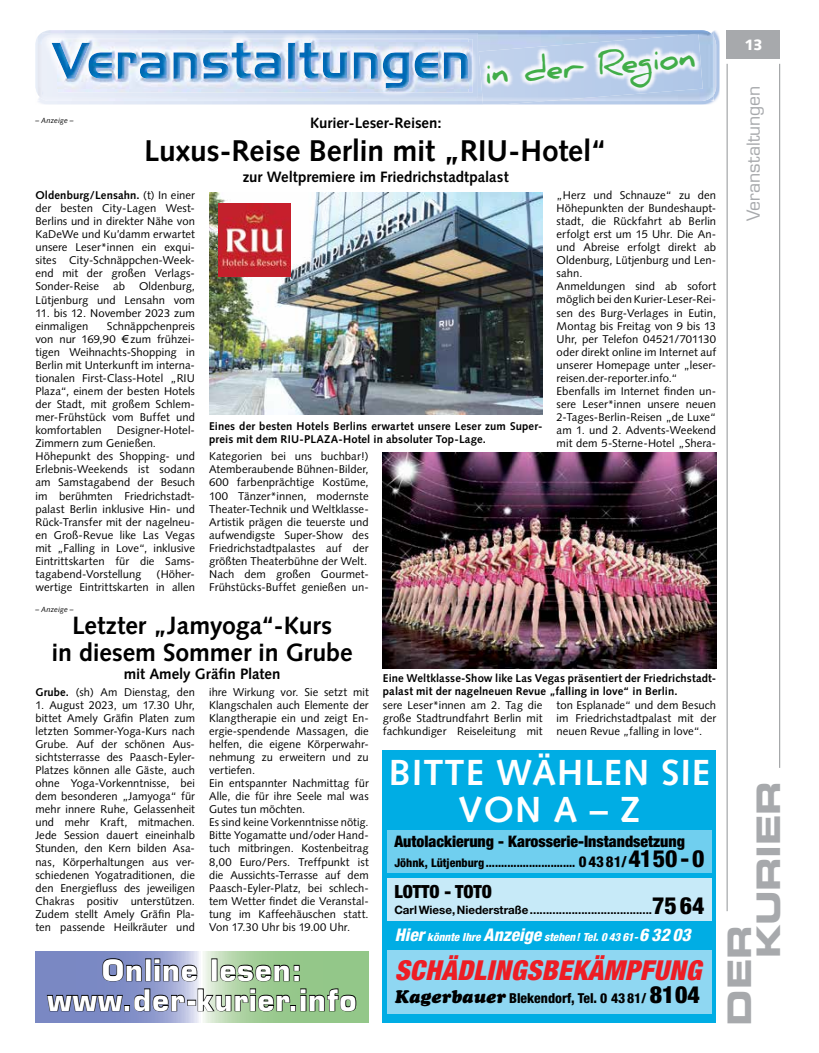
<style>
.page{position:relative;width:819px;height:1053px;background:#fff}
.page>*{position:absolute;margin:0;border:0;box-sizing:border-box;transform-origin:0 0}
.t1{font:700 36.25px/36.2px "Syntax LT Std";letter-spacing:.03em;color:#fff;text-align:center}
.t2{font:32.5px/28.9px "Eurostile LT Std Bold Ex 2";letter-spacing:-.01em;color:#a7a9ac}
.t3{font:700 31.25px "Daniel";color:#41ad49}
.t4{font:700 30px "Syntax LT Std";letter-spacing:-.01em;color:#000}
.t5{font:700 28.75px/30px "Eurostile LT Std";letter-spacing:.04em;color:#fff;text-align:center}
.t6{font:italic 900 condensed 27.5px "Helvetica Neue";letter-spacing:.015em;color:#ed1d24}
.t7{font:700 25px/27.5px "Syntax LT Std";letter-spacing:-.005em;color:#000;text-align:center}
.t8{font:900 condensed 18.12px "Helvetica Neue";color:#000}
.t9{font:17.5px "Eurostile LT Std";letter-spacing:-.005em;color:#a7a9ac}
.t10{font:900 condensed 15.88px "Helvetica Neue";color:#000}
.t11{font:700 15px "Syntax LT Std";letter-spacing:-.005em;color:#000}
.t12{font:900 15px "Syntax LT Std";color:#fff}
.t13{font:800 condensed 13.75px "Helvetica Neue";color:#000}
.t14{font:800 condensed 11.88px "Helvetica Neue";color:#000}
.t15{font:700 11.5px "Helvetica Neue";color:#000}
.t16{font:11.25px/13px "Syntax";letter-spacing:.005em;color:#000;text-align:justify}
.t17{font:700 11.25px/12.5px "Syntax LT Std";letter-spacing:.01em;color:#000}
.t18{font:italic 800 condensed 11.25px "Helvetica Neue";color:#fff}
.t19{font:italic 7.5px "Syntax LT Std";letter-spacing:.015em;color:#000}
.s1{font-weight:700}
.s2{font-size:15px}
.s3{font-size:23.75px}
.s4{font-weight:800;font-stretch:condensed;font-size:23.75px}
.s5{font-size:17.5px}
.s6{font-family:"Cooper Black Std";font-weight:400;font-style:italic;font-stretch:normal;font-size:18.12px}
.s7{font-weight:900;font-size:23.75px}
</style>
<div class="page">
<hr style="left:726px;top:64px;width:1px;height:847px;background:#939598">
<hr style="left:779px;top:64px;width:1px;height:703px;background:#939598">
<div style="left:726px;top:30px;width:54px;height:29px;background:#a7a9ac"></div>
<div style="left:383px;top:749px;width:333px;height:273px;background:#00ade4"></div>
<div style="left:387px;top:878px;width:324px;height:42px;background:#c7eaf8"></div>
<div style="left:387px;top:830px;width:324px;height:42px;background:#70cfef"></div>
<div style="left:387px;top:950px;width:324px;height:64px;background:#8fd7f2"></div>
<img style="left:38px;top:30px;width:681px;height:75px">
<img style="left:714px;top:39px;width:2px;height:54px">
<img style="left:35px;top:42px;width:1px;height:46px">
<img style="left:38px;top:30px;width:675px;height:71px">
<img style="left:42px;top:33px;width:436px;height:65px">
<img style="left:58px;top:39px;width:414px;height:54px">
<img style="left:58px;top:39px;width:410px;height:53px">
<img style="left:58px;top:43px;width:410px;height:45px">
<img style="left:482px;top:102px;width:63px;height:3px">
<img style="left:482px;top:101px;width:64px;height:1px">
<img style="left:479px;top:34px;width:223px;height:67px">
<img style="left:209px;top:192px;width:333px;height:223px">
<img style="left:218px;top:204px;width:73px;height:72px">
<img style="left:383px;top:452px;width:333px;height:216px">
<svg style="left:35px;top:951px;width:334px;height:71px;background:#95b1b0"></svg>
<svg style="left:102px;top:957px;width:40px;height:24px"></svg>
<div style="left:145px;top:958px;width:6px;height:23px;border:1px solid #000"></div>
<svg style="left:153px;top:957px;width:45px;height:24px"></svg>
<div style="left:211px;top:958px;width:6px;height:23px;border:1px solid #000"></div>
<svg style="left:219px;top:964px;width:81px;height:17px"></svg>
<svg style="left:46px;top:993px;width:77px;height:18px"></svg>
<div style="left:124px;top:1004px;width:6px;height:7px;border:1px solid #000"></div>
<svg style="left:133px;top:987px;width:52px;height:24px"></svg>
<div style="left:187px;top:999px;width:9px;height:6px;border:1px solid #000"></div>
<svg style="left:197px;top:987px;width:94px;height:24px;background:#8aa383"></svg>
<div style="left:290px;top:1004px;width:6px;height:7px;border:1px solid #000"></div>
<svg style="left:299px;top:987px;width:58px;height:24px"></svg>
<p class="t19" style="left:35px;top:116px;width:40px">– Anzeige –</p>
<p class="t3" style="left:483px;top:56px;width:213px;rotate:-5deg">in der Region</p>
<p class="t11" style="left:310px;top:114px;width:133px">Kurier-Leser-Reisen:</p>
<p class="t4" style="left:144px;top:133px;width:464px">Luxus-Reise Berlin mit „RIU-Hotel“</p>
<p class="t11" style="left:243px;top:168px;width:267px">zur Weltpremiere im Friedrichstadtpalast</p>
<p class="t16" style="left:35px;top:188px;width:161px"><span class="s1">Oldenburg/Lensahn.</span> (t) In einer der besten City-Lagen West-Berlins und in direkter Nähe von KaDeWe und Ku’damm erwartet unsere Leser*innen ein exqui&shy;sites City-Schnäppchen-Week&shy;end mit der großen Verlags-Sonder-Reise ab Oldenburg, Lütjenburg und Lensahn vom</p>
<p class="t16" style="left:35px;top:306px;width:161px">11. bis 12. November 2023 zum einmaligen</p>
<p class="t16" style="left:35px;top:319px;width:161px;text-indent:71px">Schnäppchenpreis von nur 169,90 € zum frühzei&shy;tigen Weihnachts-Shopping in Berlin mit Unterkunft im interna&shy;tionalen First-Class-Hotel „RIU Plaza“, einem der besten Hotels der Stadt, mit großem Schlem&shy;mer-Frühstück vom Buffet und komfortablen</p>
<p class="t16" style="left:35px;top:424px;width:161px;text-align:left;text-indent:81px">Designer-Hotel-<br>Zimmern zum Genießen.<br>Höhepunkt des Shopping- und<br>Erlebnis-Weekends ist sodann am Samstagabend der Besuch im berühmten Friedrichstadt&shy;palast Berlin inklusive Hin- und<br>Rück-Transfer mit der nagelneu&shy;en Groß-Revue like Las Vegas mit „Falling in Love“, inklusive<br>Eintrittskarten für die Sams&shy;tagabend-Vorstellung</p>
<p class="t16" style="left:35px;top:567px;width:161px;text-align:right">(Höher-<br>wertige Eintrittskarten in allen</p>
<p class="t19" style="left:35px;top:605px;width:40px">– Anzeige –</p>
<p class="t17" style="left:209px;top:420px;width:335px">Eines der besten Hotels Berlins erwartet unsere Leser zum Super&shy;preis mit dem RIU-PLAZA-Hotel in absoluter Top-Lage.</p>
<p class="t16" style="left:209px;top:450px;width:161px;text-align:left">Kategorien bei uns buchbar!)<br>Atemberaubende Bühnen-Bilder,<br>600 farbenprächtige Kostüme,<br>100 Tänzer*innen, modernste<br>Theater-Technik und Weltklasse-<br>Artistik prägen die teuerste und aufwendigste Super-Show des<br>Friedrichstadtpalastes auf der größten Theaterbühne der Welt.<br>Nach dem großen Gourmet-<br>Frühstücks-Buffet genießen un-</p>
<p class="t16" style="left:556px;top:188px;width:161px;text-align:left">„Herz und Schnauze“ zu den<br>Höhepunkten der Bundeshaupt&shy;stadt, die Rückfahrt ab Berlin erfolgt erst um 15 Uhr. Die An&shy;und Abreise erfolgt direkt ab<br>Oldenburg, Lütjenburg und Len&shy;sahn.<br>Anmeldungen sind ab sofort möglich bei den Kurier-Leser-Rei&shy;sen des Burg-Verlages in Eutin,<br>Montag bis Freitag von 9 bis 13<br>Uhr, per Telefon 04521/701130 oder direkt online im Internet auf unserer Homepage unter „leser&shy;reisen.der-reporter.info.“<br>Ebenfalls im Internet finden un&shy;sere Leser*innen unsere neuen<br>2-Tages-Berlin-Reisen „de Luxe“ am 1. und 2. Advents-Weekend mit dem 5-Sterne-Hotel „Shera-</p>
<p class="t7" style="left:52px;top:611px;width:302px">Letzter „Jamyoga“-Kurs<br>in diesem Sommer in Grube</p>
<p class="t11" style="left:124px;top:665px;width:158px">mit Amely Gräfin Platen</p>
<p class="t16" style="left:35px;top:685px;width:161px"><span class="s1">Grube.</span> (sh) Am Dienstag, den</p>
<p class="t16" style="left:35px;top:698px;width:161px">1. August 2023, um 17.30 Uhr, bittet Amely Gräfin Platen zum letzten Sommer-Yoga-Kurs nach Grube. Auf der schönen Aus&shy;sichtsterrasse des Paasch-Eyler-Platzes können alle Gäste, auch ohne Yoga-Vorkenntnisse, bei dem besonderen „Jamyoga“ für mehr innere Ruhe, Gelassenheit und mehr Kraft, mitmachen.<br>Jede Session dauert eineinhalb Stunden, den Kern bilden Asa&shy;nas, Körperhaltungen aus ver&shy;schiedenen Yogatraditionen, die den Energiefluss des jeweiligen Chakras positiv unterstützen.<br>Zudem stellt Amely Gräfin Pla&shy;ten passende Heilkräuter und</p>
<p class="t16" style="left:209px;top:685px;width:161px;text-align:left">ihre Wirkung vor. Sie setzt mit<br>Klangschalen auch Elemente der<br>Klangtherapie ein und zeigt En&shy;ergie-spendende Massagen, die helfen, die eigene Körperwahr&shy;nehmung zu erweitern und zu vertiefen.<br>Ein entspannter Nachmittag für<br>Alle, die für ihre Seele mal was<br>Gutes tun möchten.<br>Es sind keine Vorkenntnisse nötig.<br>Bitte Yogamatte und/oder Hand&shy;tuch mitbringen. Kostenbeitrag<br>8,00 Euro/Pers. Treffpunkt ist die Aussichts-Terrasse auf dem<br>Paasch-Eyler-Platz, bei schlech&shy;tem Wetter findet die Veranstal&shy;tung im Kaffeehäuschen statt.<br>Von 17.30 Uhr bis 19.00 Uhr.</p>
<p class="t5" style="left:47px;top:954px;width:310px">Online lesen: www.der-kurier.info</p>
<p class="t17" style="left:383px;top:672px;width:335px">Eine Weltklasse-Show like Las Vegas präsentiert der Friedrichstadt&shy;palast mit der nagelneuen Revue „falling in love“ in Berlin.</p>
<p class="t16" style="left:383px;top:698px;width:161px">sere Leser*innen am 2. Tag die große Stadtrundfahrt Berlin mit fachkundiger Reiseleitung mit</p>
<p class="t16" style="left:556px;top:698px;width:161px">ton Esplanade“ und dem Besuch im Friedrichstadtpalast mit der neuen Revue „falling in love“.</p>
<p class="t1" style="left:389px;top:754px;width:322px">BITTE WÄHLEN SIE<br>VON A – Z</p>
<p class="t10" style="left:394px;top:831px;width:292px">Autolackierung - Karosserie-Instandsetzung</p>
<p class="t14" style="left:394px;top:855px;width:312px">Jöhnk, Lütjenburg ............................. <span class="s2">0 43 81/</span> <span class="s3">41 50 - 0</span></p>
<p class="t8" style="left:394px;top:880px;width:99px">LOTTO - TOTO</p>
<p class="t15" style="left:394px;top:902px;width:312px">Carl Wiese, Niederstraße ......................................<span class="s4">75 64</span></p>
<p class="t18" style="left:395px;top:929px;width:297px"><span class="s5">Hier</span> könnte Ihre <span class="s5">Anzeige</span> stehen! Tel. 0 43 61-<span class="s5">6 32 03</span></p>
<p class="t6" style="left:395px;top:953px;width:308px">SCHÄDLINGSBEKÄMPFUNG</p>
<p class="t13" style="left:395px;top:989px;width:306px"><span class="s6">Kagerbauer</span> Blekendorf, Tel. 0 43 81/ <span class="s7">81 04</span></p>
<p class="t12" style="left:744px;top:36px;width:20px">13</p>
<p class="t9" style="left:743px;top:221px;width:137px;rotate:-90deg">Veranstaltungen</p>
<p class="t2" style="left:724px;top:958px;width:179px;text-indent:-67px;rotate:-90deg">DER<br>KURIER</p>
</div>
